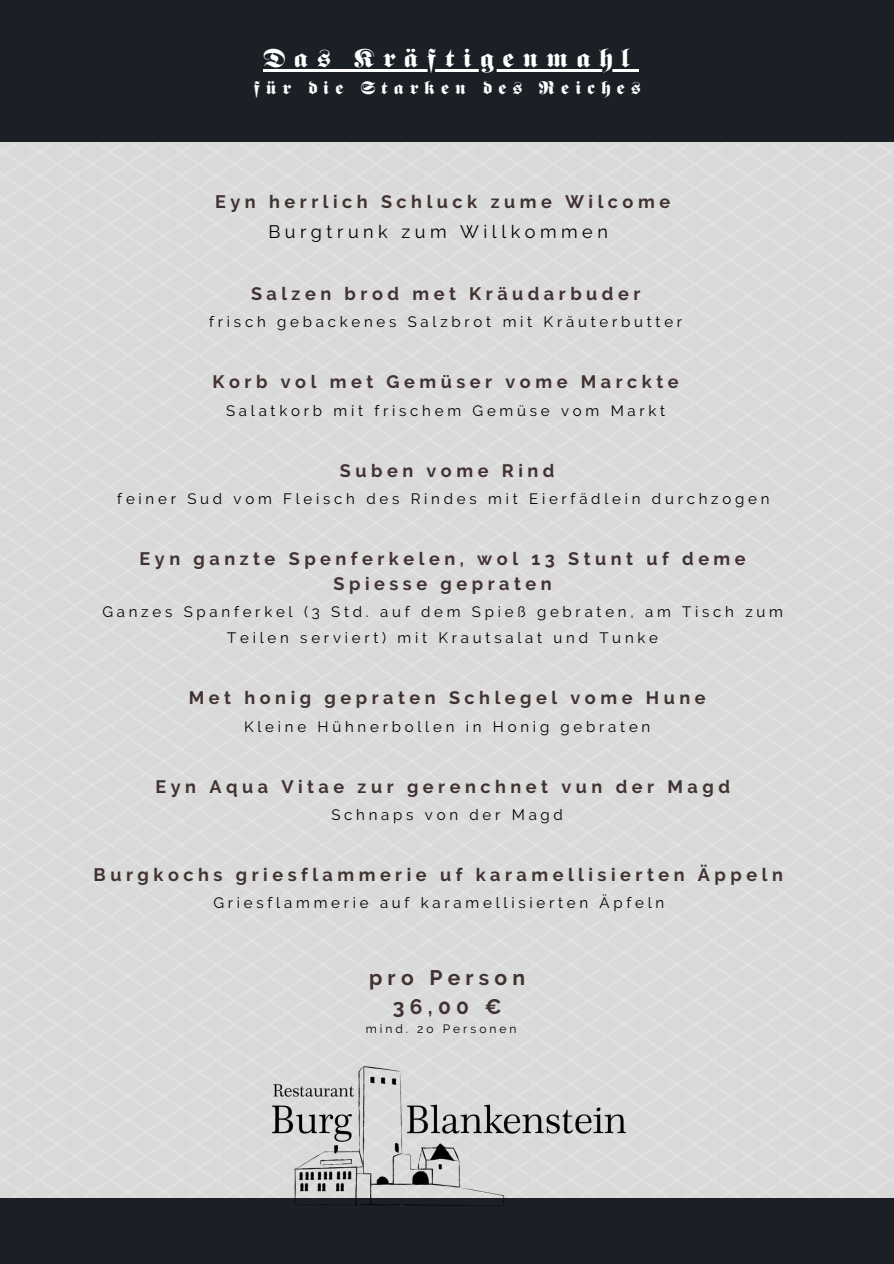
<style>
.page{position:relative;width:894px;height:1264px;background:#fff}
.page>*{position:absolute;margin:0;border:0;box-sizing:border-box;transform-origin:0 0}
.t1{font:30px "Berliner Regular Swfte";letter-spacing:.25em;color:#fff}
.t2{font:21px "Berliner Regular Swfte";letter-spacing:.25em;color:#fff}
.t3{font:700 21px "Raleway";letter-spacing:.25em;color:#413231}
.t4{font:700 18px/24.8px "Raleway";letter-spacing:.25em;color:#413231;text-align:center}
.t5{font:18px "Raleway";letter-spacing:.25em;color:#000}
.t6{font:15px/26px "Raleway";letter-spacing:.25em;color:#000;text-align:center}
.t7{font:12px "Raleway";letter-spacing:.25em;color:#000}
</style>
<div class="page">
<div style="left:0;top:0;width:893px;height:142px;background:#1b2026"></div>
<div style="left:0;top:1198px;width:893px;height:65px;background:#1b2026"></div>
<hr style="left:263px;top:69px;width:375px;height:2px;background:#fff">
<img style="left:266px;top:1066px;width:361px;height:140px">
<p class="t1" style="left:263px;top:43px;width:369px">Das Kräftigenmahl</p>
<p class="t2" style="left:253px;top:77px;width:389px">für die Starken des Reiches</p>
<p class="t4" style="left:215px;top:189px;width:456px">Eyn herrlich Schluck zume Wilcome</p>
<p class="t5" style="left:268px;top:221px;width:341px">Burgtrunk zum Willkommen</p>
<p class="t4" style="left:251px;top:281px;width:391px">Salzen brod met Kräudarbuder</p>
<p class="t6" style="left:209px;top:309px;width:474px">frisch gebackenes Salzbrot mit Kräuterbutter</p>
<p class="t4" style="left:212px;top:369px;width:467px">Korb vol met Gemüser vome Marckte</p>
<p class="t6" style="left:226px;top:397px;width:440px">Salatkorb mit frischem Gemüse vom Markt</p>
<p class="t4" style="left:340px;top:458px;width:216px">Suben vome Rind</p>
<p class="t6" style="left:117px;top:486px;width:653px">feiner Sud vom Fleisch des Rindes mit Eierfädlein durchzogen</p>
<p class="t4" style="left:139px;top:546px;width:607px">Eyn ganzte Spenferkelen, wol 13 Stunt uf deme<br>Spiesse gepraten</p>
<p class="t6" style="left:102px;top:599px;width:682px">Ganzes Spanferkel (3 Std. auf dem Spieß gebraten, am Tisch zum<br>Teilen serviert) mit Krautsalat und Tunke</p>
<p class="t4" style="left:189px;top:685px;width:518px">Met honig gepraten Schlegel vome Hune</p>
<p class="t6" style="left:244px;top:713px;width:407px">Kleine Hühnerbollen in Honig gebraten</p>
<p class="t4" style="left:155px;top:773px;width:576px">Eyn Aqua Vitae zur gerenchnet vun der Magd</p>
<p class="t6" style="left:331px;top:801px;width:233px">Schnaps von der Magd</p>
<p class="t4" style="left:94px;top:862px;width:690px">Burgkochs griesflammerie uf karamellisierten Äppeln</p>
<p class="t6" style="left:213px;top:890px;width:452px">Griesflammerie auf karamellisierten Äpfeln</p>
<p class="t3" style="left:369px;top:965px;width:158px">pro Person</p>
<p class="t3" style="left:393px;top:994px;width:110px">36,00 €</p>
<p class="t7" style="left:365px;top:1021px;width:152px">mind. 2o Personen</p>
</div>
